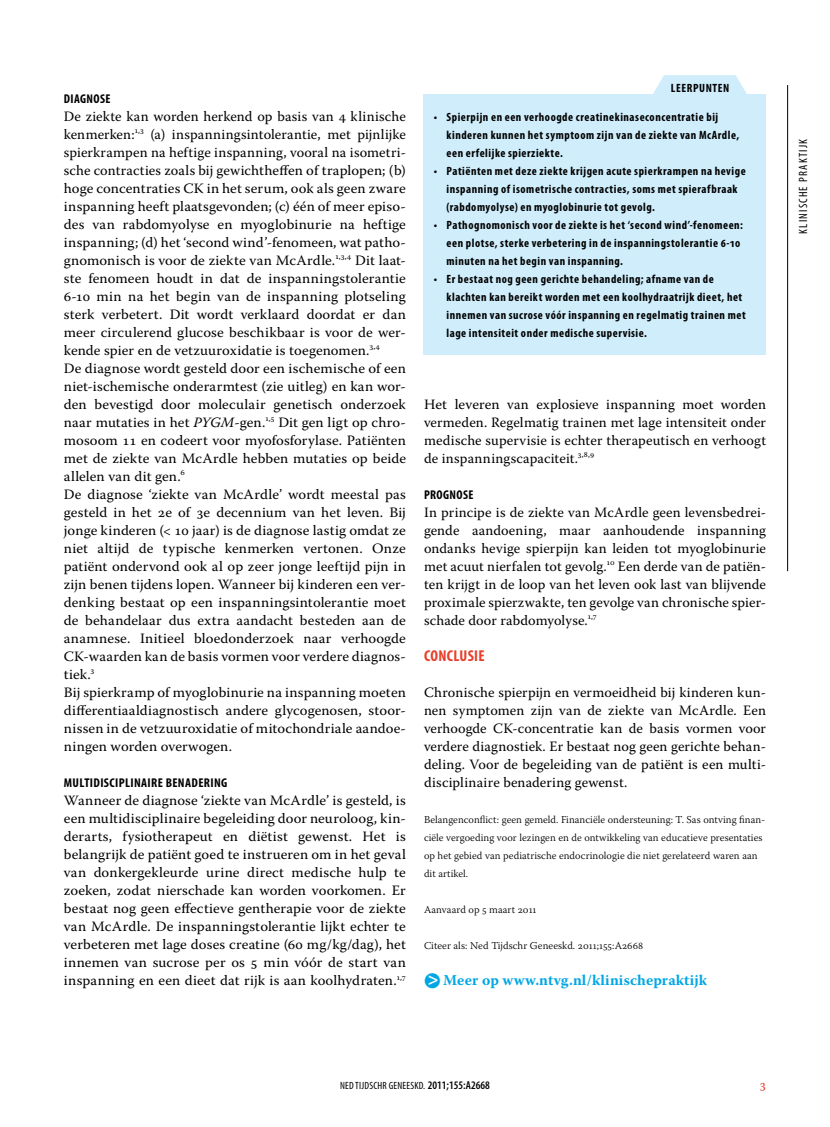
<style>
.page{position:relative;width:830px;height:1127px;background:#fff}
.page>*{position:absolute;margin:0;border:0;box-sizing:border-box;transform-origin:0 0}
.t1{font:700 condensed 15.75px "Myriad Pro";letter-spacing:.02em;color:#e6402c}
.t2{font:700 15px "Warnock Pro";letter-spacing:.005em;color:#00a7e4}
.t3{font:14.25px/18px "Warnock Pro";letter-spacing:.01em;color:#000;text-align:justify}
.t4{font:13.5px "Warnock Pro";color:#e6402c}
.t5{font:700 condensed 12.75px "Myriad Pro";letter-spacing:.03em;color:#000}
.t6{font:700 condensed 12px/18px "Myriad Pro";letter-spacing:.045em;color:#000}
.t7{font:condensed 12px "Myriad Pro";letter-spacing:.1em;color:#000}
.t8{font:300 10.5px/18px "Warnock Pro";letter-spacing:.005em;color:#000}
.t9{font:condensed 10.5px "Myriad Pro";letter-spacing:.02em;color:#000}
.s1{font-style:italic}
.s2{color:#fff}
.s3{font-family:"Myriad Pro";font-stretch:condensed;font-size:18px;color:#fff}
.s4{font-weight:600;font-size:11.55px}
</style>
<div class="page">
<hr style="left:787px;top:85px;width:1px;height:486px;background:#000">
<div style="left:423px;top:95px;width:342px;height:260px;background:#cfedfb"></div>
<div style="left:652px;top:75px;width:94px;height:21px;background:#cfedfb"></div>
<svg style="left:746px;top:75px;width:12px;height:20px"></svg>
<p class="t5" style="left:64px;top:91px;width:48px">Diagnose</p>
<p class="t3" style="left:64px;top:107px;width:343px;text-align:left">De ziekte kan worden herkend op basis van 4 klinische kenmerken:<sup>1,3</sup> (a) inspanningsintolerantie, met pijnlijke spierkrampen na heftige inspanning, vooral na isometri&shy;sche contracties zoals bij gewichtheffen of traplopen; (b) hoge concentraties CK in het serum, ook als geen zware inspanning heeft plaatsgevonden; (c) één of meer episo&shy;des van rabdomyolyse en myoglobinurie na heftige inspanning; (d) het ‘second wind’-fenomeen, wat patho&shy;gnomonisch is voor de ziekte van McArdle.<sup>1,3,4</sup> Dit laat&shy;ste fenomeen houdt in dat de inspanningstolerantie 6-10 min na het begin van de inspanning plotseling sterk verbetert. Dit wordt verklaard doordat er dan meer circulerend glucose beschikbaar is voor de wer&shy;kende spier en de vetzuuroxidatie is toegenomen.<sup>3,4<br></sup>De diagnose wordt gesteld door een ischemische of een niet-ischemische onderarmtest (zie uitleg) en kan wor&shy;den bevestigd door moleculair genetisch onderzoek naar mutaties in het <span class="s1">PYGM</span>-gen.<sup>1,5</sup> Dit gen ligt op chro&shy;mosoom 11 en codeert voor myofosforylase. Patiënten met de ziekte van McArdle hebben mutaties op beide allelen van dit gen.<sup>6<br></sup>De diagnose ‘ziekte van McArdle’ wordt meestal pas gesteld in het 2e of 3e decennium van het leven. Bij jonge kinderen (&lt; 10 jaar) is de diagnose lastig omdat ze niet altijd de typische kenmerken vertonen. Onze patiënt ondervond ook al op zeer jonge leeftijd pijn in zijn benen tijdens lopen. Wanneer bij kinderen een ver&shy;denking bestaat op een inspanningsintolerantie moet de behandelaar dus extra aandacht besteden aan de anamnese. Initieel bloedonderzoek naar verhoogde CK-waarden kan de basis vormen voor verdere diagnos&shy;tiek.<sup>3<br></sup>Bij spierkramp of myoglobinurie na inspanning moeten differentiaaldiagnostisch andere glycogenosen, stoor&shy;nissen in de vetzuuroxidatie of mitochondriale aandoe&shy;ningen worden overwogen.</p>
<p class="t5" style="left:64px;top:775px;width:165px">Multidisciplinaire benadering</p>
<p class="t3" style="left:64px;top:791px;width:343px">Wanneer de diagnose ‘ziekte van McArdle’ is gesteld, is een multidisciplinaire begeleiding door neuroloog, kin&shy;derarts, fysiotherapeut en diëtist gewenst. Het is belangrijk de patiënt goed te instrueren om in het geval van donkergekleurde urine direct medische hulp te zoeken, zodat nierschade kan worden voorkomen. Er bestaat nog geen effectieve gentherapie voor de ziekte van McArdle. De inspanningstolerantie lijkt echter te verbeteren met lage doses creatine (60 mg/kg/dag), het innemen van sucrose per os 5 min vóór de start van inspanning en een dieet dat rijk is aan koolhydraten.<sup>1,7</sup></p>
<p class="t6" style="left:639px;top:78px;width:91px"><span class="s2">▼</span> Leerpunten</p>
<p class="t6" style="left:446px;top:108px;width:294px;text-indent:-13px">• Spierpijn en een verhoogde creatinekinaseconcentratie bij kinderen kunnen het symptoom zijn van de ziekte van McArdle, een erfelijke spierziekte.</p>
<p class="t6" style="left:446px;top:162px;width:300px;text-indent:-13px">• Patiënten met deze ziekte krijgen acute spierkrampen na hevige inspanning of isometrische contracties, soms met spierafbraak (rabdomyolyse) en myoglobinurie tot gevolg.</p>
<p class="t6" style="left:446px;top:216px;width:298px;text-indent:-13px">• Pathognomonisch voor de ziekte is het ‘second wind’-fenomeen: een plotse, sterke verbetering in de inspanningstolerantie 6-10 minuten na het begin van inspanning.</p>
<p class="t6" style="left:446px;top:270px;width:300px;text-indent:-13px">• Er bestaat nog geen gerichte behandeling; afname van de klachten kan bereikt worden met een koolhydraatrijk dieet, het innemen van sucrose vóór inspanning en regelmatig trainen met lage intensiteit onder medische supervisie.</p>
<p class="t3" style="left:424px;top:395px;width:343px">Het leveren van explosieve inspanning moet worden vermeden. Regelmatig trainen met lage intensiteit onder medische supervisie is echter therapeutisch en verhoogt de inspanningscapaciteit.<sup>3,8,9</sup></p>
<p class="t5" style="left:424px;top:487px;width:51px">Prognose</p>
<p class="t3" style="left:424px;top:503px;width:343px">In principe is de ziekte van McArdle geen levensbedrei&shy;gende aandoening, maar aanhoudende inspanning ondanks hevige spierpijn kan leiden tot myoglobinurie met acuut nierfalen tot gevolg.<sup>10</sup> Een derde van de patiën&shy;ten krijgt in de loop van het leven ook last van blijvende proximale spierzwakte, ten gevolge van chronische spier&shy;schade door rabdomyolyse.<sup>1,7</sup></p>
<p class="t1" style="left:424px;top:646px;width:62px">Conclusie</p>
<p class="t3" style="left:424px;top:683px;width:343px">Chronische spierpijn en vermoeidheid bij kinderen kun&shy;nen symptomen zijn van de ziekte van McArdle. Een verhoogde CK-concentratie kan de basis vormen voor verdere diagnostiek. Er bestaat nog geen gerichte behan&shy;deling. Voor de begeleiding van de patiënt is een multi&shy;disciplinaire benadering gewenst.</p>
<p class="t8" style="left:424px;top:810px;width:342px">Belangenconflict: geen gemeld. Financiële ondersteuning: T. Sas ontving finan&shy;ciële vergoeding voor lezingen en de ontwikkeling van educatieve presentaties op het gebied van pediatrische endocrinologie die niet gerelateerd waren aan dit artikel.</p>
<p class="t8" style="left:424px;top:900px;width:114px">Aanvaard op 5 maart 2011</p>
<p class="t8" style="left:424px;top:936px;width:221px">Citeer als: Ned Tijdschr Geneeskd. 2011;155:A2668</p>
<p class="t2" style="left:424px;top:971px;width:284px">●<span class="s3">&gt;</span> Meer op www.ntvg.nl/klinischepraktijk</p>
<p class="t7" style="left:795px;top:234px;width:96px;rotate:-90deg">KLINISCHE PRAKTIJK</p>
<p class="t9" style="left:340px;top:1079px;width:151px">NED TIJDSCHR GENEESKD. <span class="s4">2011;155:A2668</span></p>
<p class="t4" style="left:759px;top:1076px;width:8px">3</p>
</div>
